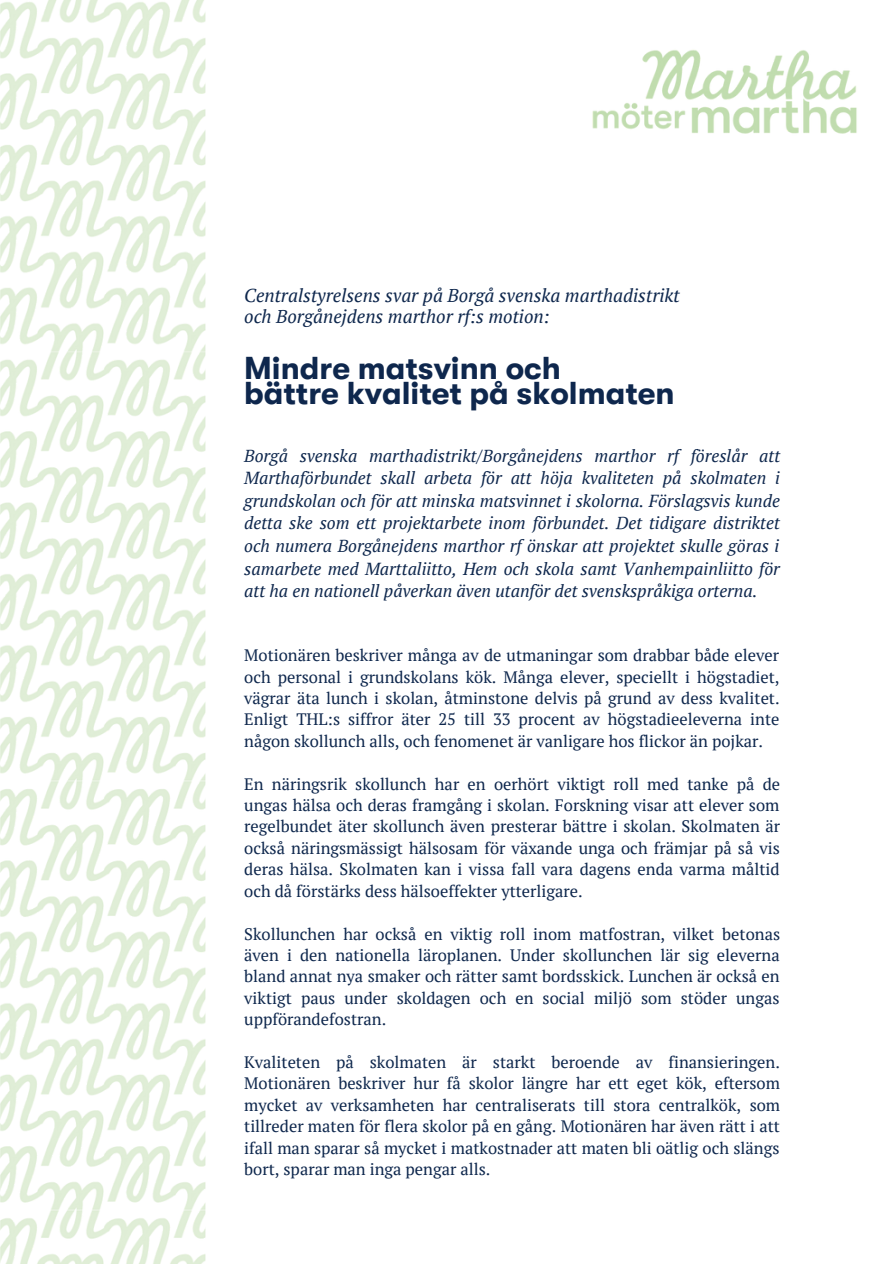
<style>
.page{position:relative;width:894px;height:1264px;background:#fff}
.page>*{position:absolute;margin:0;border:0;box-sizing:border-box;transform-origin:0 0}
.t1{font:700 31.5px "GT Walsheim";color:#0e274d}
.t2{font:italic 18.6px "PT Serif";color:#0e274d}
.t3{font:italic 17.4px/22.5px "PT Serif";color:#0e274d;text-align:justify}
.t4{font:16.5px/21.5px "PT Serif";color:#0e274d;text-align:justify}
</style>
<div class="page">
<img style="left:0;top:0;width:205px;height:1263px">
<img style="left:592px;top:49px;width:265px;height:85px">
<p class="t2" style="left:244px;top:283px;width:437px">Centralstyrelsens svar på Borgå svenska marthadistrikt</p>
<p class="t2" style="left:244px;top:303px;width:307px">och Borgånejdens marthor rf:s motion:</p>
<p class="t1" style="left:244px;top:351px;width:318px">Mindre matsvinn och</p>
<p class="t1" style="left:244px;top:376px;width:432px">bättre kvalitet på skolmaten</p>
<p class="t3" style="left:244px;top:444px;width:537px">Borgå svenska marthadistrikt/Borgånejdens marthor rf föreslår att Marthaförbundet skall arbeta för att höja kvaliteten på skolmaten i grundskolan och för att minska matsvinnet i skolorna. Förslagsvis kunde detta ske som ett projektarbete inom förbundet. Det tidigare distriktet och numera Borgånejdens marthor rf önskar att projektet skulle göras i samarbete med Marttaliitto, Hem och skola samt Vanhempainliitto för att ha en nationell påverkan även utanför det svenskspråkiga orterna.</p>
<p class="t4" style="left:244px;top:644px;width:537px">Motionären beskriver många av de utmaningar som drabbar både elever och personal i grundskolans kök. Många elever, speciellt i högstadiet, vägrar äta lunch i skolan, åtminstone delvis på grund av dess kvalitet.<br>Enligt THL:s siffror äter 25 till 33 procent av högstadieeleverna inte någon skollunch alls, och fenomenet är vanligare hos flickor än pojkar.</p>
<p class="t4" style="left:244px;top:772px;width:537px">En näringsrik skollunch har en oerhört viktigt roll med tanke på de ungas hälsa och deras framgång i skolan. Forskning visar att elever som regelbundet äter skollunch även presterar bättre i skolan. Skolmaten är också näringsmässigt hälsosam för växande unga och främjar på så vis deras hälsa. Skolmaten kan i vissa fall vara dagens enda varma måltid och då förstärks dess hälsoeffekter ytterligare.</p>
<p class="t4" style="left:244px;top:922px;width:537px">Skollunchen har också en viktig roll inom matfostran, vilket betonas även i den nationella läroplanen. Under skollunchen lär sig eleverna bland annat nya smaker och rätter samt bordsskick. Lunchen är också en viktigt paus under skoldagen och en social miljö som stöder ungas uppförandefostran.</p>
<p class="t4" style="left:244px;top:1050px;width:537px">Kvaliteten på skolmaten är starkt beroende av finansieringen.<br>Motionären beskriver hur få skolor längre har ett eget kök, eftersom mycket av verksamheten har centraliserats till stora centralkök, som tillreder maten för flera skolor på en gång. Motionären har även rätt i att ifall man sparar så mycket i matkostnader att maten bli oätlig och slängs bort, sparar man inga pengar alls.</p>
</div>
